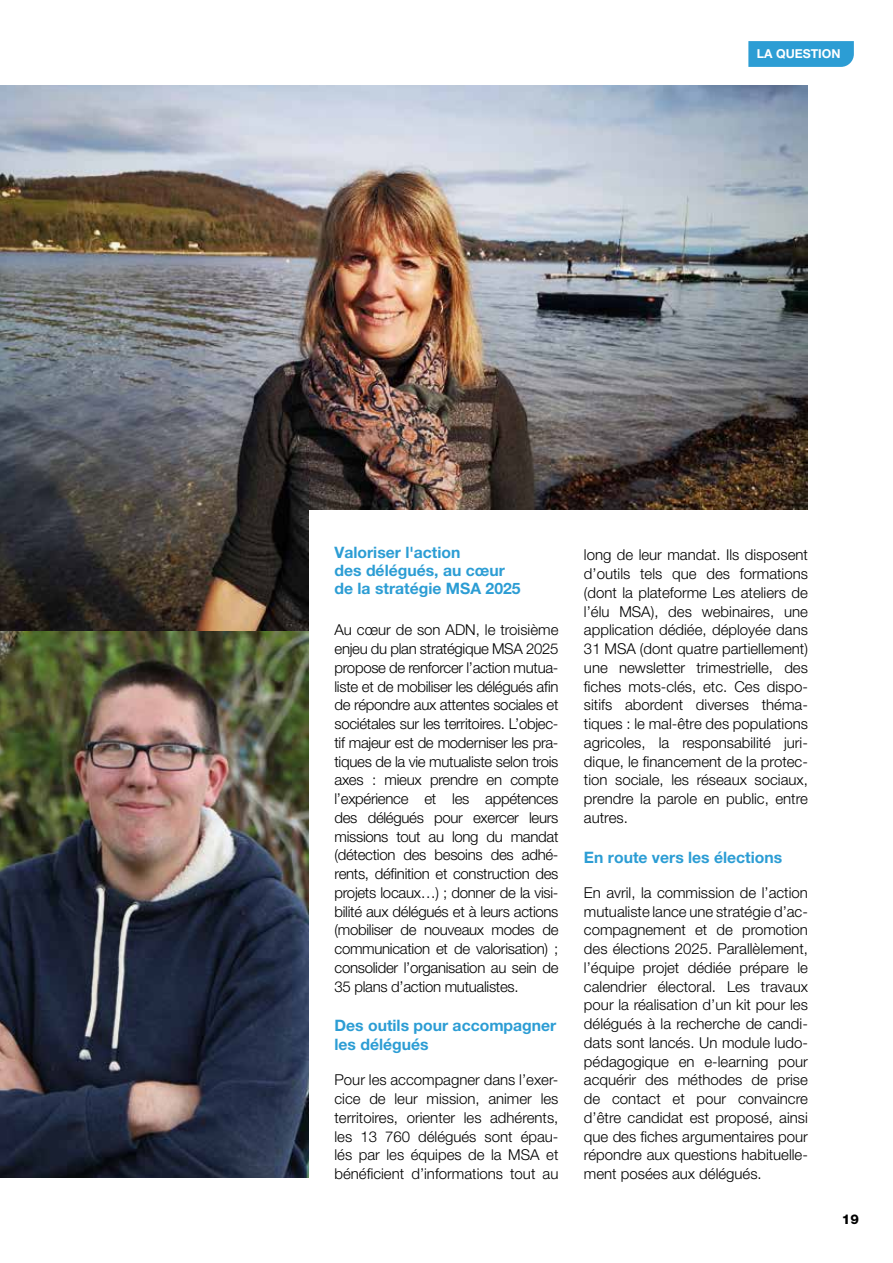
<style>
.page{position:relative;width:893px;height:1263px;background:#fff}
.page>*{position:absolute;margin:0;border:0;box-sizing:border-box;transform-origin:0 0}
.t1{font:700 15.75px/18.3px "Helvetica Neue LT Pro";color:#2c9dd4}
.t2{font:300 15px/18.8px "Helvetica Neue LT Pro";color:#000;text-align:justify}
.t3{font:800 13.5px "Helvetica Neue LT Pro";color:#000}
.t4{font:700 12.3px "Helvetica Neue LT Pro";color:#fff}
</style>
<div class="page">
<img style="left:0;top:85px;width:808px;height:546px">
<img style="left:0;top:631px;width:309px;height:547px">
<div style="left:309px;top:510px;width:499px;height:736px;background:#fff"></div>
<svg style="left:748px;top:41px;width:106px;height:26px;background:#319fd5"></svg>
<p class="t4" style="left:757px;top:46px;width:85px">LA QUESTION</p>
<p class="t1" style="left:334px;top:543px;width:188px">Valoriser l'action<br>des délégués, au cœur de la stratégie MSA 2025</p>
<p class="t2" style="left:334px;top:620px;width:225px">Au cœur de son ADN, le troisième enjeu du plan stratégique MSA 2025 propose de renforcer l’action mutua&shy;liste et de mobiliser les délégués afin de répondre aux attentes sociales et sociétales sur les territoires. L’objec&shy;tif majeur est de moderniser les pra&shy;tiques de la vie mutualiste selon trois axes : mieux prendre en compte l’expérience et les appétences des délégués pour exercer leurs missions tout au long du mandat (détection des besoins des adhé&shy;rents, définition et construction des projets locaux…) ; donner de la visi&shy;bilité aux délégués et à leurs actions (mobiliser de nouveaux modes de communication et de valorisation) ; consolider l’organisation au sein de 35 plans d’action mutualistes.</p>
<p class="t1" style="left:334px;top:1015px;width:223px;line-height:18.8px">Des outils pour accompagner les délégués</p>
<p class="t2" style="left:334px;top:1070px;width:225px">Pour les accompagner dans l’exer&shy;cice de leur mission, animer les territoires, orienter les adhérents, les 13 760 délégués sont épau&shy;lés par les équipes de la MSA et bénéficient d’informations tout au</p>
<p class="t2" style="left:584px;top:545px;width:225px">long de leur mandat. Ils disposent d’outils tels que des formations (dont la plateforme Les ateliers de l’élu MSA), des webinaires, une application dédiée, déployée dans 31 MSA (dont quatre partiellement) une newsletter trimestrielle, des fiches mots-clés, etc. Ces dispo&shy;sitifs abordent diverses théma&shy;tiques : le mal-être des populations agricoles, la responsabilité juri&shy;dique, le financement de la protec&shy;tion sociale, les réseaux sociaux, prendre la parole en public, entre autres.</p>
<p class="t1" style="left:584px;top:848px;width:200px">En route vers les élections</p>
<p class="t2" style="left:584px;top:883px;width:225px">En avril, la commission de l’action mutualiste lance une stratégie d’ac&shy;compagnement et de promotion des élections 2025. Parallèlement, l’équipe projet dédiée prépare le calendrier électoral. Les travaux pour la réalisation d’un kit pour les délégués à la recherche de candi&shy;dats sont lancés. Un module ludo&shy;pédagogique en e-learning pour acquérir des méthodes de prise de contact et pour convaincre d’être candidat est proposé, ainsi que des fiches argumentaires pour répondre aux questions habituelle&shy;ment posées aux délégués.</p>
<p class="t3" style="left:842px;top:1211px;width:19px">19</p>
</div>
